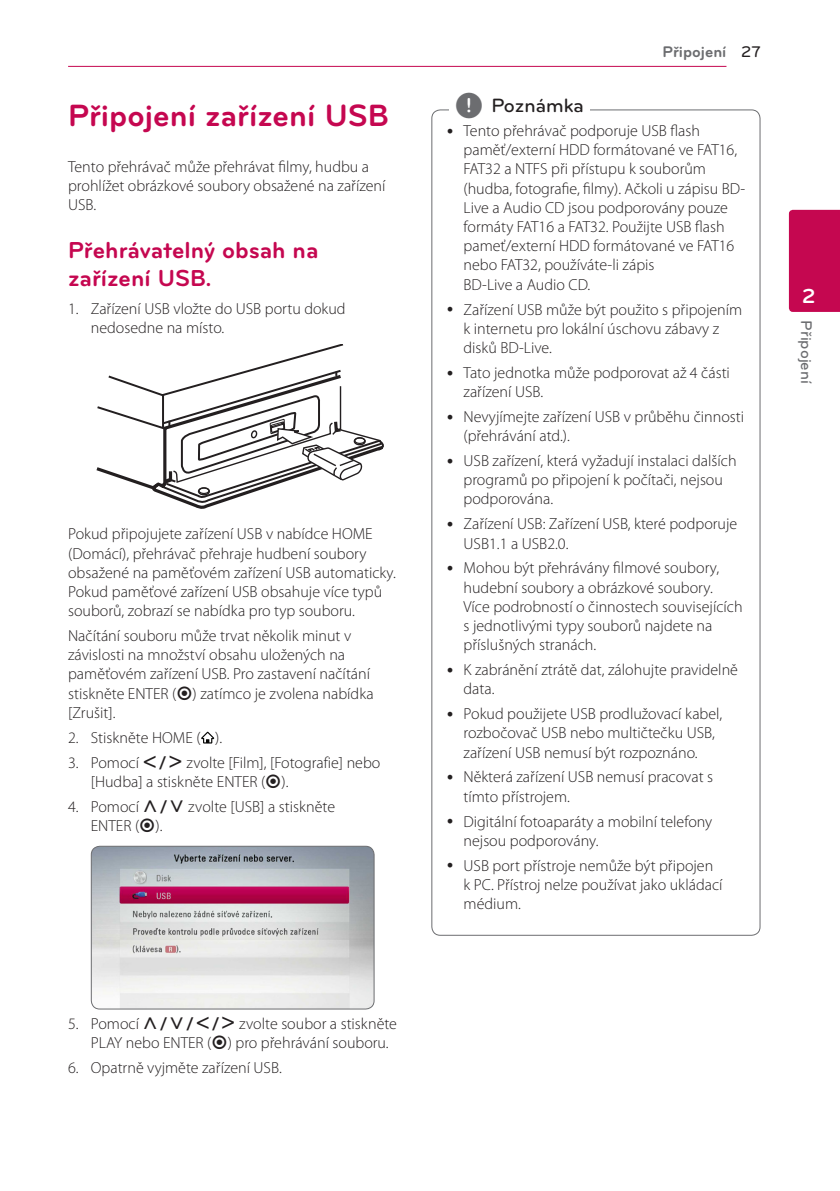
<style>
.page{position:relative;width:840px;height:1191px;background:#fff}
.page>*{position:absolute;margin:0;border:0;box-sizing:border-box;transform-origin:0 0}
.Title_1{font:700 32px "Bryant LG";color:#c50750}
.Title_2{font:700 24px/28px "Bryant LG";color:#c50750}
.t1{font:700 21px "Bryant LG";color:#fff}
.t2{font:500 20px "Bryant LG";color:#231f20}
.Content_text_Light{font:300 16px/19.2px "Myriad Pro";color:#231f20}
.Content_text_Num{font:300 16px/19.2px "Myriad Pro";color:#231f20}
.t3{font:700 16px "Bryant LG";color:#6c6d70}
.t4{font:500 16px "Bryant LG";color:#6c6d70}
.s1{font-family:"UPSYS Common";font-weight:400}
.s2{font-family:"UPSYS Common";font-weight:400;font-size:30px;color:#6c6d70}
.s3{font-weight:500;color:#231f20}
</style>
<div class="page">
<hr style="left:68px;top:66px;width:658px;height:1px;background:#c50750">
<div style="left:788px;top:210px;width:51px;height:102px;background:#c50750"></div>
<svg style="left:96px;top:344px;width:288px;height:165px"></svg>
<svg style="left:201px;top:731px;width:13px;height:12px"></svg>
<img style="left:91px;top:847px;width:283px;height:162px">
<div style="left:91px;top:845px;width:283px;height:164px;border:1px solid #6c6d70;border-radius:9px"></div>
<p class="Title_1" style="left:68px;top:96px;width:322px">Připojení zařízení USB</p>
<p class="Content_text_Light" style="left:68px;top:156px;width:319px">Tento přehrávač může přehrávat filmy, hudbu a prohlížet obrázkové soubory obsažené na zařízení<br>USB.</p>
<p class="Title_2" style="left:68px;top:236px;width:252px">Přehrávatelný obsah na zařízení USB.</p>
<p class="Content_text_Num" style="left:91px;top:298px;width:256px;text-indent:-23px">1. Zařízení USB vložte do USB portu dokud nedosedne na místo.</p>
<p class="Content_text_Light" style="left:68px;top:524px;width:329px">Pokud připojujete zařízení USB v nabídce HOME (Domácí), přehrávač přehraje hudbení soubory obsažené na paměťovém zařízení USB automaticky.<br>Pokud paměťové zařízení USB obsahuje více typů souborů, zobrazí se nabídka pro typ souboru.</p>
<p class="Content_text_Light" style="left:68px;top:626px;width:307px">Načítání souboru může trvat několik minut v závislosti na množství obsahu uložených na paměťovém zařízení USB. Pro zastavení načítání stiskněte ENTER (<span class="s1">b</span>) zatímco je zvolena nabídka [Zrušit].</p>
<p class="Content_text_Num" style="left:68px;top:727px;width:156px">2. Stiskněte HOME ( ).</p>
<p class="Content_text_Num" style="left:91px;top:752px;width:291px;text-indent:-23px">3. Pomocí <span class="s1">A/D</span> zvolte [Film], [Fotografie] nebo [Hudba] a stiskněte ENTER (<span class="s1">b</span>).</p>
<p class="Content_text_Num" style="left:91px;top:796px;width:246px;text-indent:-23px">4. Pomocí <span class="s1">W/S</span> zvolte [USB] a stiskněte<br>ENTER (<span class="s1">b</span>).</p>
<p class="Content_text_Num" style="left:91px;top:1013px;width:307px;text-indent:-23px">5. Pomocí <span class="s1">W/S/A/D</span> zvolte soubor a stiskněte<br>PLAY nebo ENTER (<span class="s1">b</span>) pro přehrávání souboru.</p>
<p class="Content_text_Num" style="left:68px;top:1057px;width:215px">6. Opatrně vyjměte zařízení USB.</p>
<p class="t2" style="left:454px;top:93px;width:130px"><span class="s2">,</span> Poznámka</p>
<p class="t3" style="left:662px;top:42px;width:99px">Připojení <span class="s3">27</span></p>
<p class="Content_text_Light" style="left:463px;top:121px;width:283px">Tento přehrávač podporuje USB flash paměť/externí HDD formátované ve FAT16, FAT32 a NTFS při přístupu k souborům (hudba, fotografie, filmy). Ačkoli u zápisu BD-Live a Audio CD jsou podporovány pouze formáty FAT16 a FAT32. Použijte USB flash pameť/externí HDD formátované ve FAT16 nebo FAT32, používáte-li zápis<br>BD-Live a Audio CD.</p>
<p class="Content_text_Light" style="left:463px;top:299px;width:280px">Zařízení USB může být použito s připojením k internetu pro lokální úschovu zábavy z disků BD-Live.</p>
<p class="Content_text_Light" style="left:463px;top:363px;width:268px">Tato jednotka může podporovat až 4 části zařízení USB.</p>
<p class="Content_text_Light" style="left:463px;top:407px;width:282px">Nevyjímejte zařízení USB v průběhu činnosti (přehrávání atd.).</p>
<p class="Content_text_Light" style="left:463px;top:451px;width:274px">USB zařízení, která vyžadují instalaci dalších programů po připojení k počítači, nejsou podporována.</p>
<p class="Content_text_Light" style="left:463px;top:514px;width:275px">Zařízení USB: Zařízení USB, které podporuje<br>USB1.1 a USB2.0.</p>
<p class="Content_text_Light" style="left:463px;top:558px;width:280px">Mohou být přehrávány filmové soubory, hudební soubory a obrázkové soubory.<br>Více podrobností o činnostech souvisejících s jednotlivými typy souborů najdete na příslušných stranách.</p>
<p class="Content_text_Light" style="left:463px;top:660px;width:276px">K zabránění ztrátě dat, zálohujte pravidelně data.</p>
<p class="Content_text_Light" style="left:463px;top:704px;width:260px">Pokud použijete USB prodlužovací kabel, rozbočovač USB nebo multičtečku USB, zařízení USB nemusí být rozpoznáno.</p>
<p class="Content_text_Light" style="left:463px;top:767px;width:251px">Některá zařízení USB nemusí pracovat s tímto přístrojem.</p>
<p class="Content_text_Light" style="left:463px;top:811px;width:250px">Digitální fotoaparáty a mobilní telefony nejsou podporovány.</p>
<p class="Content_text_Light" style="left:463px;top:855px;width:260px">USB port přístroje nemůže být připojen k PC. Přístroj nelze používat jako ukládací médium.</p>
<h3 class="t1" style="left:801px;top:283px;width:15px">2</h3>
<p class="t4" style="left:815px;top:320px;width:65px;rotate:90deg">Připojení</p>
</div>
